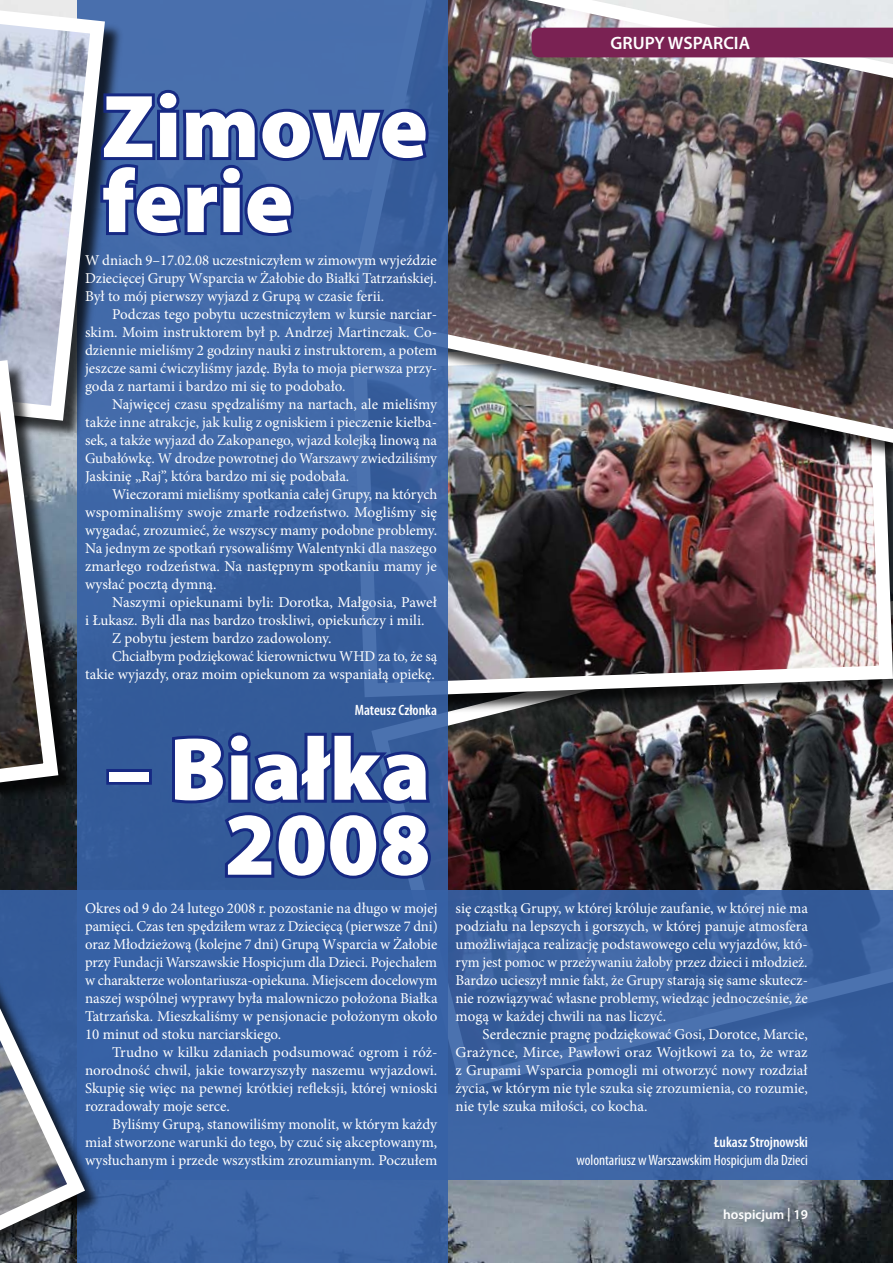
<style>
.page{position:relative;width:893px;height:1263px;background:#fff}
.page>*{position:absolute;margin:0;border:0;box-sizing:border-box;transform-origin:0 0}
.t1{font:900 90px/75px "Myriad Pro";color:#fff}
.t2{font:600 18px "Myriad Pro";color:#fff}
.t3{font:15px/18px "Minion Pro";color:#fff;text-align:justify}
.t4{font:condensed 15px "Myriad Pro";color:#fff}
.t5{font:600 condensed 15px "Myriad Pro";color:#fff}
.t6{font:600 13.5px "Myriad Pro";color:#fff}
</style>
<div class="page">
<img style="left:448px;top:1180px;width:445px;height:83px">
<img style="left:448px;top:716px;width:445px;height:175px">
<div style="left:354px;top:338px;width:539px;height:378px;background:#000;opacity:.75"></div>
<img style="left:448px;top:464px;width:445px;height:240px">
<img style="left:448px;top:0;width:445px;height:453px">
<div style="left:77px;top:0;width:371px;height:1263px;background:linear-gradient(to right,#3e66a5,#3e64a3)"></div>
<div style="left:0;top:0;width:124px;height:440px;background:#000;opacity:.75"></div>
<img style="left:0;top:0;width:112px;height:428px">
<svg style="left:104px;top:891px;width:789px;height:289px;background:#3961a2"></svg>
<div style="left:0;top:519px;width:104px;height:744px;background:#3761a5"></div>
<svg style="left:0;top:508px;width:94px;height:755px"></svg>
<div style="left:0;top:361px;width:78px;height:513px;background:#000;opacity:.75"></div>
<svg style="left:0;top:353px;width:66px;height:509px;background:#717478"></svg>
<svg style="left:97px;top:87px;width:335px;height:152px;background:#35569b"></svg>
<div style="left:106px;top:769px;width:46px;height:16px;border:6px solid #162983"></div>
<svg style="left:168px;top:729px;width:266px;height:153px;background:#294991"></svg>
<div style="left:531px;top:28px;width:362px;height:29px;background:#7a2253"></div>
<h1 class="t1" style="left:102px;top:86px;width:327px">Zimowe ferie</h1>
<p class="t3" style="left:85px;top:251px;width:353px">W dniach 9–17.02.08 uczestniczyłem w zimowym wyjeździe Dziecięcej Grupy Wsparcia w Żałobie do Białki Tatrzańskiej.<br>Był to mój pierwszy wyjazd z Grupą w czasie ferii.</p>
<p class="t3" style="left:85px;top:305px;width:354px;text-indent:27px">Podczas tego pobytu uczestniczyłem w kursie narciar&shy;skim. Moim instruktorem był p. Andrzej Martinczak. Co&shy;dziennie mieliśmy 2 godziny nauki z instruktorem, a potem jeszcze sami ćwiczyliśmy jazdę. Była to moja pierwsza przy&shy;goda z nartami i bardzo mi się to podobało.</p>
<p class="t3" style="left:85px;top:395px;width:354px;text-indent:27px">Najwięcej czasu spędzaliśmy na nartach, ale mieliśmy także inne atrakcje, jak kulig z ogniskiem i pieczenie kiełba&shy;sek, a także wyjazd do Zakopanego, wjazd kolejką linową na Gubałówkę. W drodze powrotnej do Warszawy zwiedziliśmy Jaskinię „Raj”, która bardzo mi się podobała.</p>
<p class="t3" style="left:85px;top:485px;width:354px;text-indent:27px">Wieczorami mieliśmy spotkania całej Grupy, na których wspominaliśmy swoje zmarłe rodzeństwo. Mogliśmy się wygadać, zrozumieć, że wszyscy mamy podobne problemy.<br>Na jednym ze spotkań rysowaliśmy Walentynki dla naszego zmarłego rodzeństwa. Na następnym spotkaniu mamy je wysłać pocztą dymną.</p>
<p class="t3" style="left:112px;top:593px;width:326px">Naszymi opiekunami byli: Dorotka, Małgosia, Paweł</p>
<p class="t3" style="left:85px;top:611px;width:341px">i Łukasz. Byli dla nas bardzo troskliwi, opiekuńczy i mili.</p>
<p class="t3" style="left:112px;top:629px;width:221px">Z pobytu jestem bardzo zadowolony.</p>
<p class="t3" style="left:112px;top:647px;width:327px">Chciałbym podziękować kierownictwu WHD za to, że są</p>
<p class="t3" style="left:85px;top:665px;width:351px">takie wyjazdy, oraz moim opiekunom za wspaniałą opiekę.</p>
<p class="t5" style="left:355px;top:701px;width:84px">Mateusz Członka</p>
<h1 class="t1" style="left:107px;top:728px;width:325px;text-align:right">– Białka<br>2008</h1>
<p class="t3" style="left:85px;top:899px;width:354px">Okres od 9 do 24 lutego 2008 r. pozostanie na długo w mojej pamięci. Czas ten spędziłem wraz z Dziecięcą (pierwsze 7 dni) oraz Młodzieżową (kolejne 7 dni) Grupą Wsparcia w Żałobie przy Fundacji Warszawskie Hospicjum dla Dzieci. Pojechałem w charakterze wolontariusza-opiekuna. Miejscem docelowym naszej wspólnej wyprawy była malowniczo położona Białka Tatrzańska. Mieszkaliśmy w pensjonacie położonym około 10 minut od stoku narciarskiego.</p>
<p class="t3" style="left:85px;top:1043px;width:354px;text-indent:27px">Trudno w kilku zdaniach podsumować ogrom i róż&shy;norodność chwil, jakie towarzyszyły naszemu wyjazdowi.<br>Skupię się więc na pewnej krótkiej refleksji, której wnioski rozradowały moje serce.</p>
<p class="t3" style="left:85px;top:1115px;width:354px;text-indent:27px">Byliśmy Grupą, stanowiliśmy monolit, w którym każdy miał stworzone warunki do tego, by czuć się akceptowanym, wysłuchanym i przede wszystkim zrozumianym. Poczułem</p>
<p class="t2" style="left:611px;top:32px;width:141px">GRUPY WSPARCIA</p>
<p class="t3" style="left:455px;top:899px;width:354px">się cząstką Grupy, w której króluje zaufanie, w której nie ma podziału na lepszych i gorszych, w której panuje atmosfera umożliwiająca realizację podstawowego celu wyjazdów, któ&shy;rym jest pomoc w przeżywaniu żałoby przez dzieci i młodzież.<br>Bardzo ucieszył mnie fakt, że Grupy starają się same skutecz&shy;nie rozwiązywać własne problemy, wiedząc jednocześnie, że mogą w każdej chwili na nas liczyć.</p>
<p class="t3" style="left:455px;top:1025px;width:354px;text-indent:27px">Serdecznie pragnę podziękować Gosi, Dorotce, Marcie, Grażynce, Mirce, Pawłowi oraz Wojtkowi za to, że wraz z Grupami Wsparcia pomogli mi otworzyć nowy rozdział życia, w którym nie tyle szuka się zrozumienia, co rozumie, nie tyle szuka miłości, co kocha.</p>
<p class="t5" style="left:714px;top:1133px;width:95px">Łukasz Strojnowski</p>
<p class="t4" style="left:576px;top:1151px;width:233px">wolontariusz w Warszawskim Hospicjum dla Dzieci</p>
<p class="t6" style="left:723px;top:1206px;width:85px">hospicjum | 19</p>
</div>
